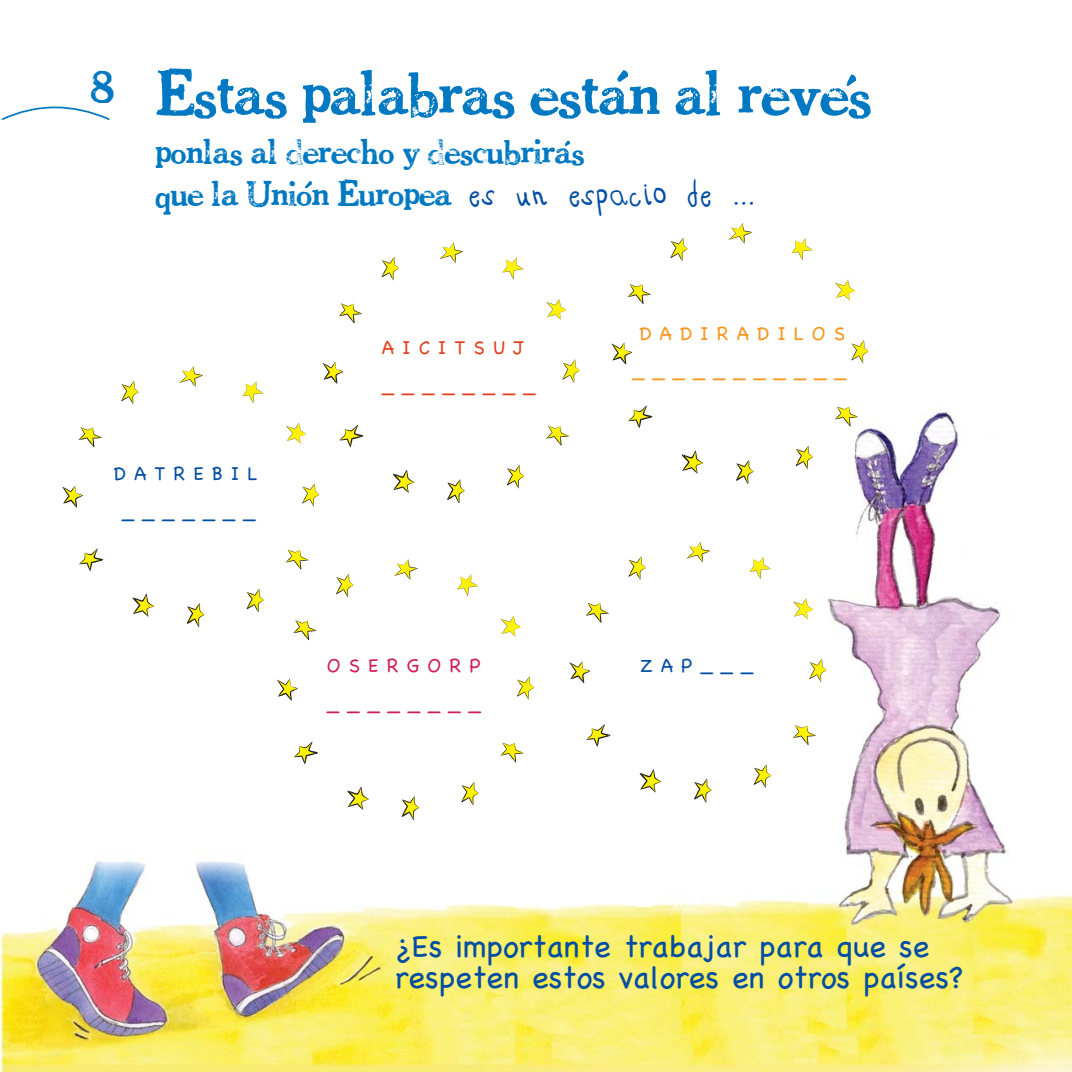
<style>
.page{position:relative;width:1072px;height:1072px;background:#fff}
.page>*{position:absolute;margin:0;border:0;box-sizing:border-box;transform-origin:0 0}
.t1{font:63px "Chelt Press Trial";color:#0079c2}
.t2{font:35px/42px "Chelt Press Trial";color:#0079c2}
.t3{font:31.5px/31.5px "Chalkboard";color:#034ea2}
.t4{font:31.5px "Abc Kids";color:#034ea2}
.t5{font:19.25px "Chalkboard";color:#f8951d}
.t6{font:19.25px/38.5px "Chalkboard";color:#034ea2;text-align:center}
.t7{font:19.25px/38.5px "Chalkboard";color:#e14221}
.t8{font:19.25px/38.5px "Chalkboard";color:#cf1f5a}
</style>
<div class="page">
<img style="left:1px;top:74px;width:1070px;height:997px">
<svg style="left:1px;top:103px;width:111px;height:19px"></svg>
<svg style="left:62px;top:485px;width:21px;height:23px"></svg>
<svg style="left:179px;top:366px;width:24px;height:21px"></svg>
<svg style="left:121px;top:380px;width:18px;height:24px"></svg>
<svg style="left:78px;top:427px;width:24px;height:20px"></svg>
<svg style="left:79px;top:548px;width:24px;height:23px"></svg>
<svg style="left:286px;top:549px;width:23px;height:20px"></svg>
<svg style="left:246px;top:588px;width:18px;height:24px"></svg>
<svg style="left:132px;top:593px;width:22px;height:24px"></svg>
<svg style="left:286px;top:422px;width:20px;height:22px"></svg>
<svg style="left:242px;top:381px;width:22px;height:22px"></svg>
<svg style="left:187px;top:603px;width:18px;height:24px"></svg>
<svg style="left:302px;top:483px;width:18px;height:24px"></svg>
<svg style="left:617px;top:70px;width:11px;height:12px"></svg>
<svg style="left:845px;top:75px;width:11px;height:11px"></svg>
<svg style="left:565px;top:141px;width:5px;height:5px"></svg>
<svg style="left:305px;top:181px;width:7px;height:8px"></svg>
<svg style="left:569px;top:661px;width:21px;height:22px"></svg>
<svg style="left:686px;top:541px;width:24px;height:21px"></svg>
<svg style="left:628px;top:556px;width:18px;height:24px"></svg>
<svg style="left:585px;top:603px;width:24px;height:20px"></svg>
<svg style="left:586px;top:724px;width:24px;height:23px"></svg>
<svg style="left:792px;top:725px;width:24px;height:20px"></svg>
<svg style="left:753px;top:764px;width:18px;height:24px"></svg>
<svg style="left:639px;top:769px;width:22px;height:23px"></svg>
<svg style="left:793px;top:598px;width:20px;height:21px"></svg>
<svg style="left:749px;top:557px;width:22px;height:22px"></svg>
<svg style="left:694px;top:778px;width:18px;height:25px"></svg>
<svg style="left:809px;top:658px;width:17px;height:24px"></svg>
<svg style="left:277px;top:678px;width:21px;height:23px"></svg>
<svg style="left:394px;top:559px;width:24px;height:21px"></svg>
<svg style="left:336px;top:573px;width:18px;height:24px"></svg>
<svg style="left:293px;top:620px;width:24px;height:20px"></svg>
<svg style="left:294px;top:741px;width:24px;height:23px"></svg>
<svg style="left:500px;top:742px;width:24px;height:20px"></svg>
<svg style="left:461px;top:781px;width:18px;height:24px"></svg>
<svg style="left:347px;top:786px;width:22px;height:24px"></svg>
<svg style="left:501px;top:615px;width:20px;height:22px"></svg>
<svg style="left:457px;top:574px;width:21px;height:22px"></svg>
<svg style="left:401px;top:796px;width:18px;height:24px"></svg>
<svg style="left:517px;top:676px;width:17px;height:24px"></svg>
<svg style="left:322px;top:362px;width:21px;height:22px"></svg>
<svg style="left:439px;top:242px;width:24px;height:21px"></svg>
<svg style="left:381px;top:257px;width:18px;height:23px"></svg>
<svg style="left:339px;top:303px;width:23px;height:20px"></svg>
<svg style="left:339px;top:424px;width:24px;height:23px"></svg>
<svg style="left:546px;top:426px;width:23px;height:20px"></svg>
<svg style="left:507px;top:465px;width:17px;height:23px"></svg>
<svg style="left:393px;top:469px;width:21px;height:24px"></svg>
<svg style="left:546px;top:299px;width:20px;height:21px"></svg>
<svg style="left:502px;top:257px;width:22px;height:22px"></svg>
<svg style="left:447px;top:479px;width:18px;height:24px"></svg>
<svg style="left:562px;top:359px;width:18px;height:24px"></svg>
<svg style="left:611px;top:342px;width:21px;height:23px"></svg>
<svg style="left:728px;top:223px;width:24px;height:21px"></svg>
<svg style="left:670px;top:237px;width:18px;height:24px"></svg>
<svg style="left:627px;top:284px;width:24px;height:20px"></svg>
<svg style="left:628px;top:405px;width:24px;height:23px"></svg>
<svg style="left:834px;top:406px;width:24px;height:20px"></svg>
<svg style="left:795px;top:445px;width:18px;height:24px"></svg>
<svg style="left:681px;top:450px;width:22px;height:24px"></svg>
<svg style="left:835px;top:279px;width:20px;height:22px"></svg>
<svg style="left:791px;top:238px;width:22px;height:22px"></svg>
<svg style="left:736px;top:460px;width:18px;height:24px"></svg>
<svg style="left:851px;top:340px;width:17px;height:24px"></svg>
<h1 class="t1" style="left:91px;top:58px;width:781px"><sup>8</sup> Estas palabras estan al reves</h1>
<p class="t2" style="left:156px;top:132px;width:430px">ponlas al derecho y descubriras que la Union Europea</p>
<p class="t4" style="left:468px;top:178px;width:288px">es un espacio de ...</p>
<p class="t6" style="left:114px;top:454px;width:145px">D A T R E B I L _ _ _ _ _ _ _</p>
<p class="t7" style="left:382px;top:328px;width:155px">A I C I T S U J _ _ _ _ _ _ _ _</p>
<p class="t8" style="left:327px;top:646px;width:155px">O S E R G O R P _ _ _ _ _ _ _ _</p>
<p class="t5" style="left:639px;top:321px;width:207px">D A D I R A D I L O S</p>
<p class="t5" style="left:632px;top:359px;width:216px">_ _ _ _ _ _ _ _ _ _ _</p>
<p class="t6" style="left:640px;top:646px;width:114px">Z A P _ _ _</p>
<p class="t3" style="left:395px;top:930px;width:570px">¿Es importante trabajar para que se respeten estos valores en otros países?</p>
</div>
